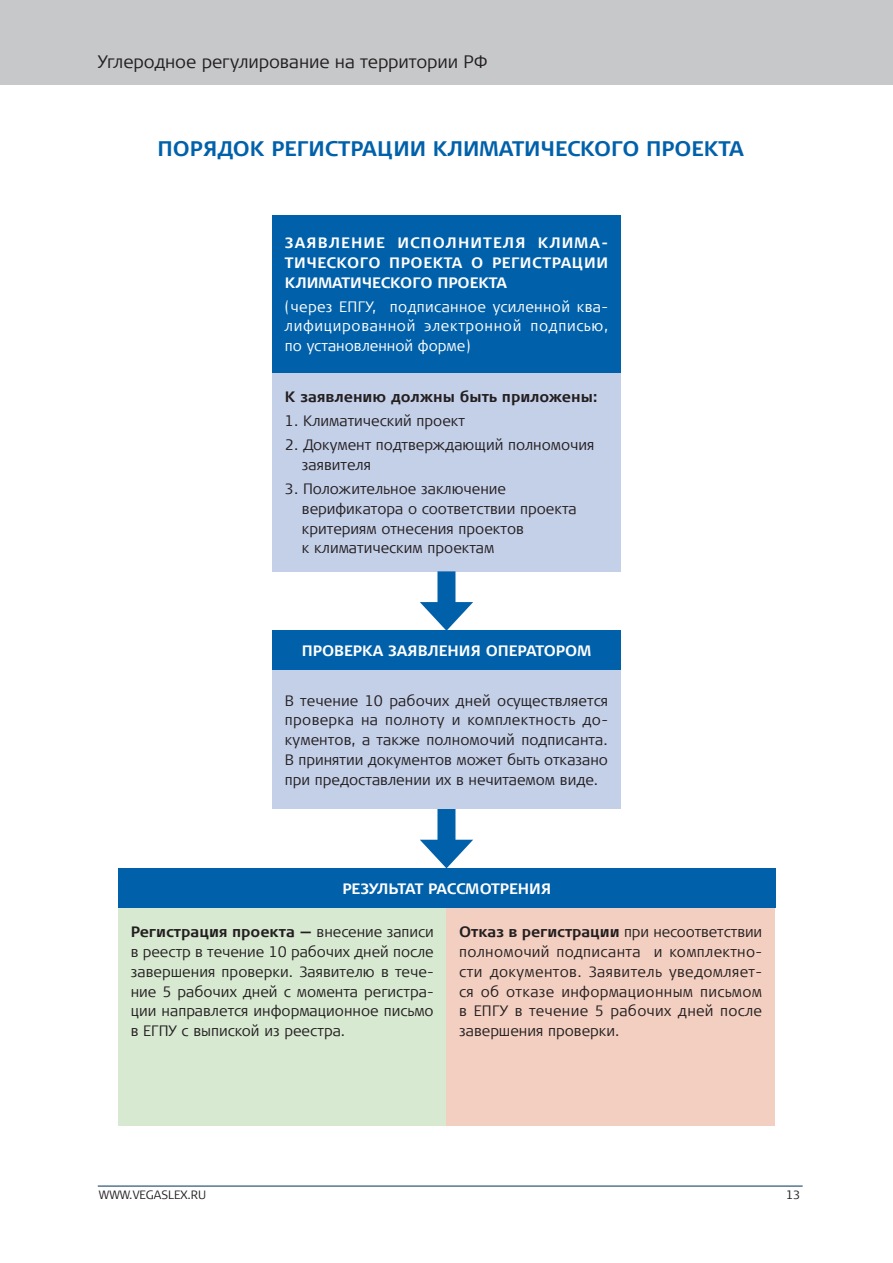
<style>
.page{position:relative;width:893px;height:1263px;background:#fff}
.page>*{position:absolute;margin:0;border:0;box-sizing:border-box;transform-origin:0 0}
.t1{font:700 21px "Signa Sc Offc Pro";color:#0061aa}
.t2{font:300 18px "Signa Offc Pro";letter-spacing:-.005em;color:#231f20}
.t3{font:300 15px/19.8px "Signa Offc Pro";color:#231f20;text-align:justify}
.t4{font:700 15px/19.8px "Signa Offc Pro";color:#fff;text-align:justify}
.t5{font:300 15px/19.8px "Signa Offc Pro";letter-spacing:.045em;color:#fff;text-align:justify}
.t6{font:700 15px "Signa Offc Pro";color:#231f20}
.t7{font:300 12px "Signa Sc Offc Pro";color:#231f20}
.t8{font:300 12px "Signa Offc Pro";color:#231f20}
.s1{font-weight:700}
</style>
<div class="page">
<div style="left:0;top:0;width:893px;height:85px;background:#c7c8ca"></div>
<hr style="left:98px;top:1186px;width:705px;height:1px;background:#003255">
<div style="left:272px;top:215px;width:349px;height:158px;background:#0061aa"></div>
<div style="left:272px;top:373px;width:349px;height:198px;background:#c4cfe8"></div>
<div style="left:272px;top:630px;width:349px;height:40px;background:#0061aa"></div>
<div style="left:272px;top:670px;width:349px;height:139px;background:#c4cfe8"></div>
<div style="left:118px;top:868px;width:658px;height:40px;background:#0061aa"></div>
<div style="left:118px;top:908px;width:328px;height:218px;background:#d8e9d2"></div>
<div style="left:446px;top:908px;width:329px;height:218px;background:#f3cfc1"></div>
<div style="left:437px;top:571px;width:18px;height:42px;background:#0061aa"></div>
<svg style="left:420px;top:602px;width:53px;height:28px"></svg>
<div style="left:437px;top:809px;width:18px;height:42px;background:#0061aa"></div>
<svg style="left:420px;top:840px;width:53px;height:28px"></svg>
<p class="t2" style="left:98px;top:49px;width:391px">Углеродное регулирование на территории РФ</p>
<h1 class="t1" style="left:158px;top:134px;width:588px">ПОРЯДОК РЕГИСТРАЦИИ КЛИМАТИЧЕСКОГО ПРОЕКТА</h1>
<p class="t4" style="left:285px;top:232px;width:325px">ЗАЯВЛЕНИЕ ИСПОЛНИТЕЛЯ КЛИМА-ТИЧЕСКОГО ПРОЕКТА О РЕГИСТРАЦИИ КЛИМАТИЧЕСКОГО ПРОЕКТА</p>
<p class="t5" style="left:285px;top:296px;width:325px">(через ЕПГУ, подписанное усиленной ква&shy;лифицированной электронной подписью, по установленной форме)</p>
<p class="t6" style="left:285px;top:386px;width:314px">К заявлению должны быть приложены:</p>
<p class="t3" style="left:285px;top:410px;width:182px">1. Климатический проект</p>
<p class="t3" style="left:302px;top:434px;width:294px;text-indent:-17px">2. Документ подтверждающий полномочия заявителя</p>
<p class="t3" style="left:302px;top:478px;width:276px;text-align:left;text-indent:-17px">3. Положительное заключение верификатора о соответствии проекта критериям отнесения проектов<br>к климатическим проектам</p>
<p class="t4" style="left:302px;top:640px;width:291px">ПРОВЕРКА ЗАЯВЛЕНИЯ ОПЕРАТОРОМ</p>
<p class="t3" style="left:285px;top:690px;width:325px">В течение 10 рабочих дней осуществляется проверка на полноту и комплектность до&shy;кументов, а также полномочий подписанта.<br>В принятии документов может быть отказано при предоставлении их в нечитаемом виде.</p>
<p class="t4" style="left:342px;top:878px;width:210px">РЕЗУЛЬТАТ РАССМОТРЕНИЯ</p>
<p class="t3" style="left:131px;top:921px;width:305px"><span class="s1">Регистрация проекта —</span> внесение записи в реестр в течение 10 рабочих дней после завершения проверки. Заявителю в тече&shy;ние 5 рабочих дней с момента регистра&shy;ции направлется информационное письмо в ЕГПУ с выпиской из реестра.</p>
<p class="t3" style="left:459px;top:921px;width:304px"><span class="s1">Отказ в регистрации</span> при несоответствии полномочий подписанта и комплектно&shy;сти документов. Заявитель уведомляет&shy;ся об отказе информационным письмом в ЕПГУ в течение 5 рабочих дней после завершения проверки.</p>
<p class="t7" style="left:99px;top:1187px;width:109px">WWW.VEGASLEX.RU</p>
<p class="t8" style="left:786px;top:1187px;width:16px">13</p>
</div>
